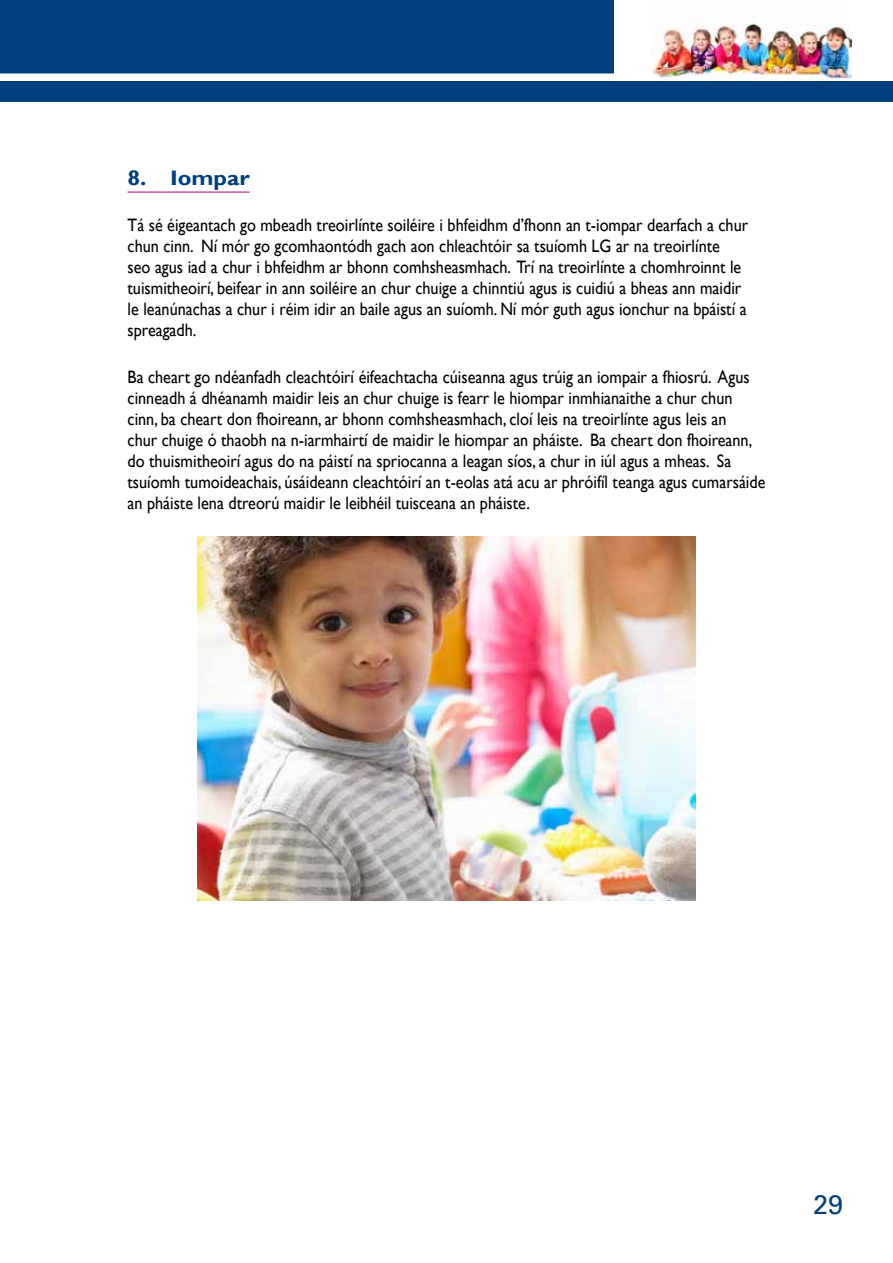
<style>
.page{position:relative;width:893px;height:1263px;background:#fff}
.page>*{position:absolute;margin:0;border:0;box-sizing:border-box;transform-origin:0 0}
.t1{font:500 27px "Univers CE";color:#003e7e}
.t2{font:700 21px "Gill Sans";color:#003e7e;scale:1.1 1}
.t3{font:18px/21px "Gill Sans";color:#000;scale:.9 1}
</style>
<div class="page">
<div style="left:0;top:0;width:893px;height:102px;background:#003e7e"></div>
<div style="left:0;top:73px;width:893px;height:8px;background:#fff"></div>
<div style="left:614px;top:0;width:279px;height:80px;background:#fff"></div>
<img style="left:651px;top:23px;width:200px;height:57px">
<hr style="left:128px;top:191px;width:122px;height:2px;background:#c859a1">
<img style="left:198px;top:537px;width:497px;height:363px">
<p class="t2" style="left:128px;top:165px;width:113px">8. Iompar</p>
<p class="t3" style="left:128px;top:215px;width:691px">Tá sé éigeantach go mbeadh treoirlínte soiléire i bhfeidhm d’fhonn an t-iompar dearfach a chur chun cinn. Ní mór go gcomhaontódh gach aon chleachtóir sa tsuíomh LG ar na treoirlínte<br>seo agus iad a chur i bhfeidhm ar bhonn comhsheasmhach. Trí na treoirlínte a chomhroinnt le tuismitheoirí, beifear in ann soiléire an chur chuige a chinntiú agus is cuidiú a bheas ann maidir le leanúnachas a chur i réim idir an baile agus an suíomh. Ní mór guth agus ionchur na bpáistí a spreagadh.</p>
<p class="t3" style="left:128px;top:366px;width:710px">Ba cheart go ndéanfadh cleachtóirí éifeachtacha cúiseanna agus trúig an iompair a fhiosrú. Agus cinneadh á dhéanamh maidir leis an chur chuige is fearr le hiompar inmhianaithe a chur chun cinn, ba cheart don fhoireann, ar bhonn comhsheasmhach, cloí leis na treoirlínte agus leis an<br>chur chuige ó thaobh na n-iarmhairtí de maidir le hiompar an pháiste. Ba cheart don fhoireann, do thuismitheoirí agus do na páistí na spriocanna a leagan síos, a chur in iúl agus a mheas. Sa tsuíomh tumoideachais, úsáideann cleachtóirí an t-eolas atá acu ar phróifíl teanga agus cumarsáide an pháiste lena dtreorú maidir le leibhéil tuisceana an pháiste.</p>
<h1 class="t1" style="left:813px;top:1189px;width:32px">29</h1>
</div>
